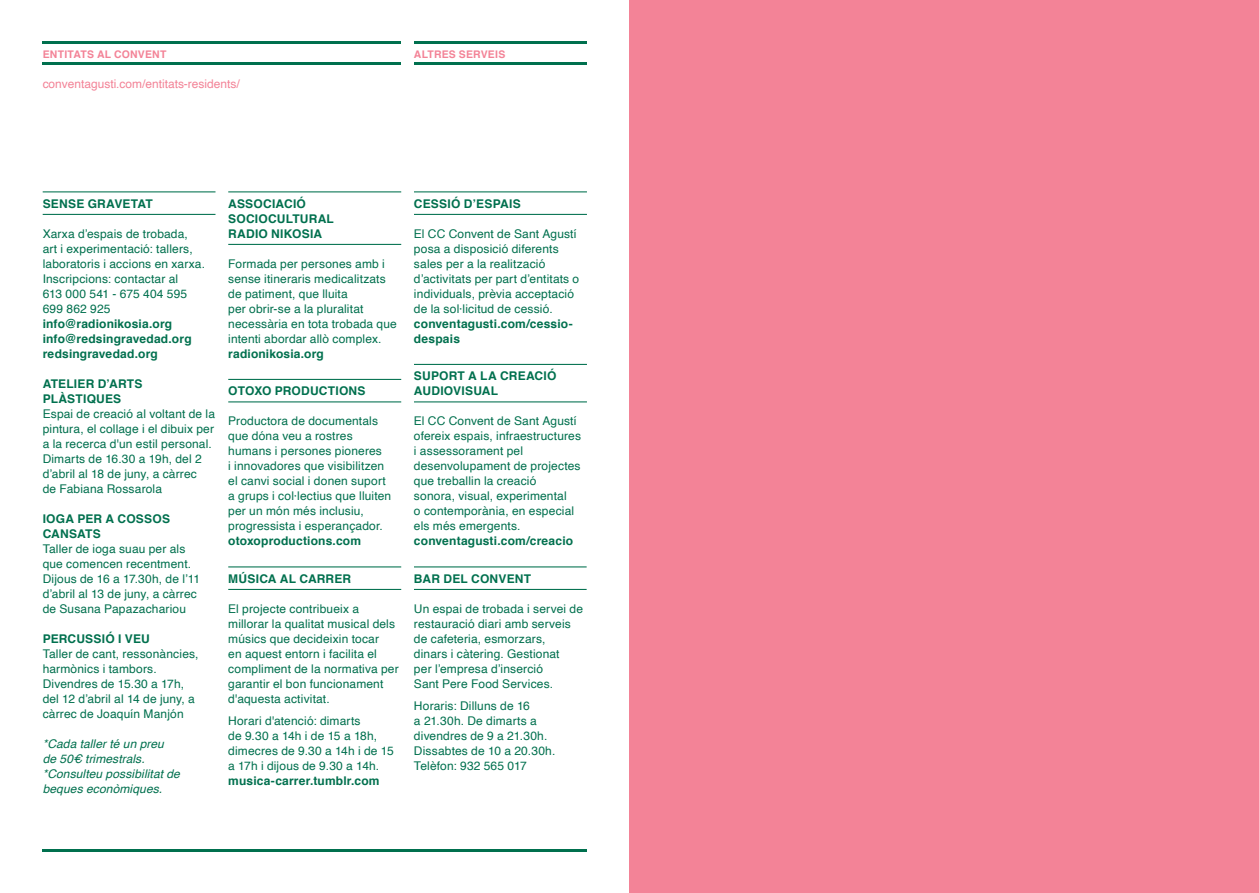
<style>
.page{position:relative;width:1259px;height:893px;background:#fff}
.page>*{position:absolute;margin:0;border:0;box-sizing:border-box;transform-origin:0 0}
.t1{font:12px/15px "Helvetica";letter-spacing:.01em;color:#00704e}
.t2{font:700 12px/15px "Helvetica";letter-spacing:.015em;color:#00704e}
.t3{font:italic 12px/15px "Helvetica";letter-spacing:.01em;color:#00704e}
.t4{font:12px "Helvetica";color:#f38397}
.t5{font:700 10.5px "Helvetica";letter-spacing:.02em;color:#f38397}
</style>
<div class="page">
<hr style="left:43px;top:41px;width:358px;height:3px;background:#00704e">
<hr style="left:43px;top:63px;width:358px;height:2px;background:#00704e">
<hr style="left:228px;top:191px;width:173px;height:1px;background:#00704e">
<hr style="left:228px;top:244px;width:173px;height:1px;background:#00704e">
<hr style="left:228px;top:379px;width:173px;height:1px;background:#00704e">
<hr style="left:228px;top:401px;width:173px;height:1px;background:#00704e">
<hr style="left:228px;top:566px;width:173px;height:1px;background:#00704e">
<hr style="left:228px;top:589px;width:173px;height:1px;background:#00704e">
<hr style="left:43px;top:191px;width:172px;height:1px;background:#00704e">
<hr style="left:43px;top:214px;width:172px;height:1px;background:#00704e">
<hr style="left:42px;top:849px;width:544px;height:3px;background:#00704e">
<hr style="left:414px;top:191px;width:173px;height:1px;background:#00704e">
<hr style="left:414px;top:214px;width:173px;height:1px;background:#00704e">
<hr style="left:414px;top:364px;width:173px;height:1px;background:#00704e">
<hr style="left:414px;top:401px;width:173px;height:1px;background:#00704e">
<hr style="left:414px;top:566px;width:172px;height:1px;background:#00704e">
<hr style="left:414px;top:589px;width:172px;height:1px;background:#00704e">
<div style="left:629px;top:0;width:630px;height:893px;background:#f38397"></div>
<hr style="left:414px;top:41px;width:173px;height:3px;background:#00704e">
<hr style="left:414px;top:63px;width:173px;height:2px;background:#00704e">
<p class="t5" style="left:43px;top:45px;width:125px">ENTITATS AL CONVENT</p>
<p class="t4" style="left:43px;top:74px;width:198px">conventagusti.com/entitats-residents/</p>
<p class="t5" style="left:414px;top:45px;width:93px">ALTRES SERVEIS</p>
<p class="t2" style="left:43px;top:196px;width:112px">SENSE GRAVETAT</p>
<p class="t1" style="left:43px;top:226px;width:164px">Xarxa d’espais de trobada, art i experimentació: tallers, laboratoris i accions en xarxa.<br>Inscripcions: contactar al<br>613 000 541 - 675 404 595<br>699 862 925</p>
<p class="t2" style="left:43px;top:316px;width:150px">info@radionikosia.org info@redsingravedad.org redsingravedad.org</p>
<p class="t2" style="left:43px;top:376px;width:101px">ATELIER D’ARTS<br>PLÀSTIQUES</p>
<p class="t1" style="left:43px;top:406px;width:174px">Espai de creació al voltant de la pintura, el collage i el dibuix per a la recerca d'un estil personal.<br>Dimarts de 16.30 a 19h, del 2 d’abril al 18 de juny, a càrrec<br>de Fabiana Rossarola</p>
<p class="t2" style="left:43px;top:511px;width:129px">IOGA PER A COSSOS<br>CANSATS</p>
<p class="t1" style="left:43px;top:541px;width:159px">Taller de ioga suau per als que comencen recentment.<br>Dijous de 16 a 17.30h, de l’11 d’abril al 13 de juny, a càrrec de Susana Papazachariou</p>
<p class="t2" style="left:43px;top:631px;width:109px">PERCUSSIÓ I VEU</p>
<p class="t1" style="left:43px;top:646px;width:157px">Taller de cant, ressonàncies, harmònics i tambors.<br>Divendres de 15.30 a 17h, del 12 d’abril al 14 de juny, a càrrec de Joaquín Manjón</p>
<p class="t3" style="left:43px;top:736px;width:139px">*Cada taller té un preu de 50€ trimestrals. *Consulteu possibilitat de beques econòmiques.</p>
<p class="t2" style="left:228px;top:196px;width:107px">ASSOCIACIÓ<br>SOCIOCULTURAL<br>RADIO NIKOSIA</p>
<p class="t1" style="left:228px;top:256px;width:170px">Formada per persones amb i sense itineraris medicalitzats de patiment, que lluita<br>per obrir‑se a la pluralitat necessària en tota trobada que intenti abordar allò complex.</p>
<p class="t2" style="left:228px;top:346px;width:97px">radionikosia.org</p>
<p class="t2" style="left:228px;top:383px;width:139px">OTOXO PRODUCTIONS</p>
<p class="t1" style="left:228px;top:414px;width:164px">Productora de documentals que dóna veu a rostres humans i persones pioneres<br>i innovadores que visibilitzen el canvi social i donen suport a grups i col·lectius que lluiten per un món més inclusiu, progressista i esperançador.</p>
<p class="t2" style="left:228px;top:533px;width:134px">otoxoproductions.com</p>
<p class="t2" style="left:228px;top:571px;width:124px">MÚSICA AL CARRER</p>
<p class="t1" style="left:228px;top:601px;width:172px">El projecte contribueix a millorar la qualitat musical dels músics que decideixin tocar<br>en aquest entorn i facilita el compliment de la normativa per garantir el bon funcionament d'aquesta activitat.</p>
<p class="t1" style="left:228px;top:714px;width:167px">Horari d'atenció: dimarts<br>de 9.30 a 14h i de 15 a 18h, dimecres de 9.30 a 14h i de 15 a 17h i dijous de 9.30 a 14h.</p>
<p class="t2" style="left:228px;top:773px;width:153px">musica-carrer.tumblr.com</p>
<p class="t2" style="left:414px;top:196px;width:108px">CESSIÓ D’ESPAIS</p>
<p class="t1" style="left:414px;top:226px;width:167px">El CC Convent de Sant Agustí posa a disposició diferents sales per a la realització d’activitats per part d’entitats o individuals, prèvia acceptació de la sol·licitud de cessió.</p>
<p class="t2" style="left:414px;top:316px;width:160px">conventagusti.com/cessio&shy;despais</p>
<p class="t2" style="left:414px;top:368px;width:144px">SUPORT A LA CREACIÓ<br>AUDIOVISUAL</p>
<p class="t1" style="left:414px;top:414px;width:168px">El CC Convent de Sant Agustí ofereix espais, infraestructures i assessorament pel desenvolupament de projectes que treballin la creació<br>sonora, visual, experimental<br>o contemporània, en especial els més emergents.</p>
<p class="t2" style="left:414px;top:533px;width:161px">conventagusti.com/creacio</p>
<p class="t2" style="left:414px;top:571px;width:119px">BAR DEL CONVENT</p>
<p class="t1" style="left:414px;top:601px;width:170px">Un espai de trobada i servei de restauració diari amb serveis de cafeteria, esmorzars,<br>dinars i càtering. Gestionat<br>per l’empresa d’inserció<br>Sant Pere Food Services.</p>
<p class="t1" style="left:414px;top:699px;width:143px">Horaris: Dilluns de 16<br>a 21.30h. De dimarts a divendres de 9 a 21.30h.<br>Dissabtes de 10 a 20.30h.<br>Telèfon: 932 565 017</p>
</div>
